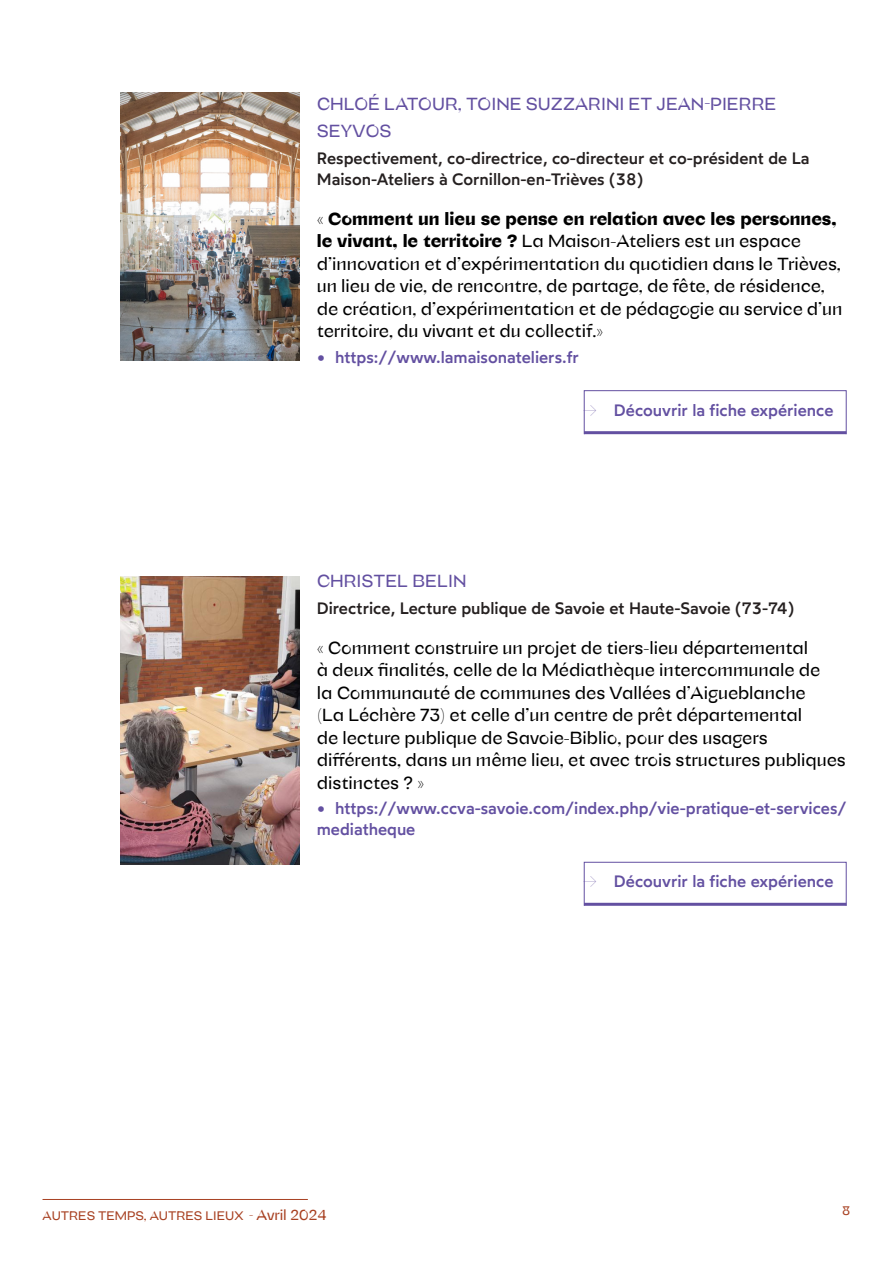
<style>
.page{position:relative;width:893px;height:1263px;background:#fff}
.page>*{position:absolute;margin:0;border:0;box-sizing:border-box;transform-origin:0 0}
.Commentaires_FEX{font:18px/22.5px "Ortank Display wght 400 Ortank GX";color:#000}
.Intervenants{font:18px/27px "Ortank Display wght 400 Ortank GX";color:#6350a1}
.t1{font:500 16.5px/21px "Wotfard";color:#6350a1}
.Introduction_parties{font:500 16.5px/21px "Wotfard";color:#252020}
.t2{font:12.75px "Ortank Display wght 400 Ortank GX";color:#a84122}
.s1{font-family:"Ortank Display wght 800 Ortank GX"}
.s2{font-weight:100}
.s3{font-size:14.85px}
</style>
<div class="page">
<hr style="left:43px;top:1199px;width:265px;height:1px;background:#a84122">
<div style="left:584px;top:390px;width:262px;height:44px;border:1px solid #6350a1"></div>
<hr style="left:584px;top:431px;width:262px;height:3px;background:#6350a1">
<div style="left:584px;top:862px;width:262px;height:44px;border:1px solid #6350a1"></div>
<hr style="left:584px;top:903px;width:262px;height:3px;background:#6350a1">
<img style="left:121px;top:92px;width:179px;height:268px">
<img style="left:121px;top:576px;width:179px;height:288px">
<p class="Intervenants" style="left:317px;top:90px;width:461px">CHLOÉ LATOUR, TOINE SUZZARINI ET JEAN-PIERRE<br>SEYVOS</p>
<p class="Introduction_parties" style="left:317px;top:148px;width:494px">Respectivement, co-directrice, co-directeur et co-président de La<br>Maison-Ateliers à Cornillon-en-Trièves (38)</p>
<p class="Commentaires_FEX" style="left:317px;top:207px;width:527px">« <span class="s1">Comment un lieu se pense en relation avec les personnes, le vivant, le territoire ?</span> La Maison-Ateliers est un espace d’innovation et d’expérimentation du quotidien dans le Trièves, un lieu de vie, de rencontre, de partage, de fête, de résidence, de création, d’expérimentation et de pédagogie au service d’un territoire, du vivant et du collectif.»</p>
<p class="t1" style="left:317px;top:346px;width:264px">• https://www.lamaisonateliers.fr</p>
<p class="t1" style="left:582px;top:399px;width:252px"><span class="s2">→</span> Découvrir la fiche expérience</p>
<p class="Intervenants" style="left:317px;top:567px;width:151px">CHRISTEL BELIN</p>
<p class="Introduction_parties" style="left:317px;top:598px;width:479px">Directrice, Lecture publique de Savoie et Haute-Savoie (73-74)</p>
<p class="Commentaires_FEX" style="left:317px;top:636px;width:530px">« Comment construire un projet de tiers-lieu départemental<br>à deux finalités, celle de la Médiathèque intercommunale de<br>la Communauté de communes des Vallées d’Aigueblanche<br>(La Léchère 73) et celle d’un centre de prêt départemental<br>de lecture publique de Savoie-Biblio, pour des usagers différents, dans un même lieu, et avec trois structures publiques distinctes ? »</p>
<p class="t1" style="left:317px;top:797px;width:531px">• https://www.ccva-savoie.com/index.php/vie-pratique-et-services/ mediatheque</p>
<p class="t1" style="left:582px;top:871px;width:252px"><span class="s2">→</span> Découvrir la fiche expérience</p>
<p class="t2" style="left:43px;top:1208px;width:285px">AUTRES TEMPS, AUTRES LIEUX - <span class="s3">Avril 2024</span></p>
<p class="t2" style="left:842px;top:1203px;width:10px">8</p>
</div>
